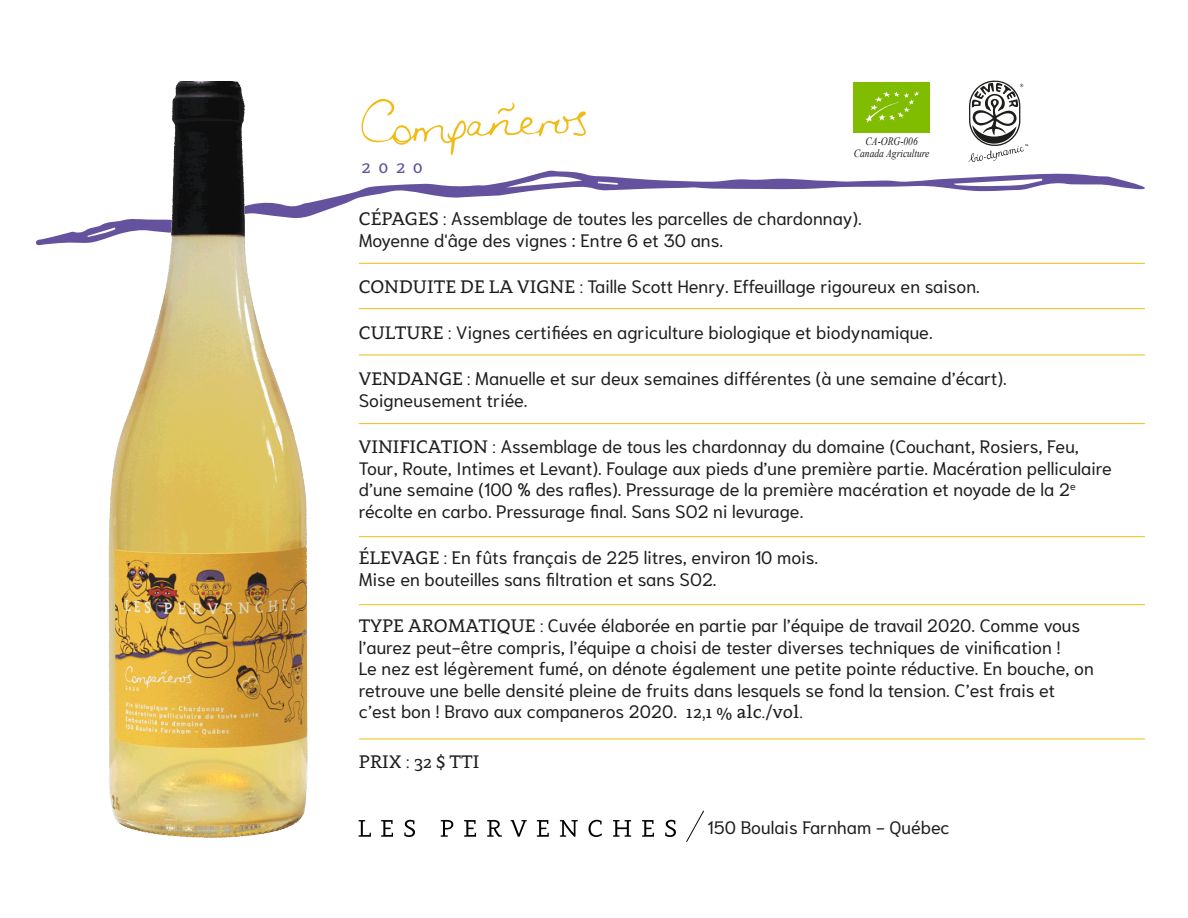
<style>
.page{position:relative;width:1188px;height:918px;background:#fff}
.page>*{position:absolute;margin:0;border:0;box-sizing:border-box;transform-origin:0 0}
.t1{font:19.2px "Clavo";color:#65529e}
.t2{font:18px/21.6px "Niramit";color:#1d1d1b}
.t3{font:18px "Clavo";color:#1d1e1c}
.t4{font:italic 11.25px/11.2px "Times New Roman";color:#1d1d1b;text-align:center;scale:.85 1}
.s1{font-family:"Clavo"}
.s2{font-family:"Clavo";color:#1d1e1c}
</style>
<div class="page">
<svg style="left:35px;top:170px;width:1110px;height:76px"></svg>
<svg style="left:359px;top:820px;width:12px;height:17px"></svg>
<svg style="left:381px;top:820px;width:12px;height:17px"></svg>
<svg style="left:404px;top:820px;width:11px;height:17px"></svg>
<svg style="left:441px;top:820px;width:12px;height:17px"></svg>
<svg style="left:464px;top:820px;width:12px;height:17px"></svg>
<svg style="left:487px;top:820px;width:15px;height:17px"></svg>
<svg style="left:511px;top:820px;width:16px;height:17px"></svg>
<svg style="left:537px;top:820px;width:12px;height:17px"></svg>
<svg style="left:560px;top:820px;width:18px;height:17px"></svg>
<svg style="left:589px;top:820px;width:13px;height:17px"></svg>
<svg style="left:613px;top:820px;width:18px;height:17px"></svg>
<svg style="left:642px;top:820px;width:12px;height:17px"></svg>
<svg style="left:665px;top:820px;width:11px;height:17px"></svg>
<div style="left:853px;top:81px;width:78px;height:53px;background:#80bc00"></div>
<svg style="left:866px;top:91px;width:53px;height:32px"></svg>
<svg style="left:968px;top:80px;width:60px;height:82px"></svg>
<svg style="left:686px;top:810px;width:18px;height:32px"></svg>
<svg style="left:361px;top:98px;width:225px;height:57px"></svg>
<img style="left:81px;top:82px;width:268px;height:755px">
<hr style="left:359px;top:263px;width:786px;height:1px;background:#f1bb16">
<hr style="left:359px;top:308px;width:786px;height:1px;background:#f1bb16">
<hr style="left:359px;top:355px;width:786px;height:1px;background:#f1bb16">
<hr style="left:359px;top:423px;width:786px;height:1px;background:#f1bb16">
<hr style="left:359px;top:604px;width:786px;height:1px;background:#f1bb16">
<hr style="left:359px;top:739px;width:786px;height:1px;background:#f1bb16">
<hr style="left:359px;top:536px;width:786px;height:1px;background:#f1bb16">
<p class="t4" style="left:854px;top:136px;width:91px">CA-ORG-006<br>Canada Agriculture</p>
<p class="t1" style="left:362px;top:153px;width:63px">2020</p>
<p class="t2" style="left:359px;top:208px;width:505px"><span class="s1">CÉPAGES :</span> Assemblage de toutes les parcelles de chardonnay).<br>Moyenne d'âge des vignes : Entre 6 et 30 ans.</p>
<p class="t2" style="left:359px;top:276px;width:622px"><span class="s1">CONDUITE DE LA VIGNE :</span> Taille Scott Henry. Effeuillage rigoureux en saison.</p>
<p class="t2" style="left:359px;top:322px;width:575px"><span class="s1">CULTURE :</span> Vignes certifiées en agriculture biologique et biodynamique.</p>
<p class="t2" style="left:359px;top:368px;width:649px"><span class="s1">VENDANGE :</span> Manuelle et sur deux semaines différentes (à une semaine d’écart).<br>Soigneusement triée.</p>
<p class="t2" style="left:359px;top:436px;width:755px"><span class="s1">VINIFICATION :</span> Assemblage de tous les chardonnay du domaine (Couchant, Rosiers, Feu, Tour, Route, Intimes et Levant). Foulage aux pieds d’une première partie. Macération pelliculaire d’une semaine (100 % des rafles). Pressurage de la première macération et noyade de la 2<sup>e </sup>récolte en carbo. Pressurage final. Sans SO2 ni levurage.</p>
<p class="t2" style="left:359px;top:547px;width:461px"><span class="s1">ÉLEVAGE :</span> En fûts français de 225 litres, environ 10 mois.<br>Mise en bouteilles sans filtration et sans SO2.</p>
<p class="t2" style="left:359px;top:615px;width:736px"><span class="s1">TYPE AROMATIQUE :</span> Cuvée élaborée en partie par l’équipe de travail 2020. Comme vous l’aurez peut-être compris, l’équipe a choisi de tester diverses techniques de vinification !<br>Le nez est légèrement fumé, on dénote également une petite pointe réductive. En bouche, on retrouve une belle densité pleine de fruits dans lesquels se fond la tension. C’est frais et c’est bon ! Bravo aux companeros 2020. <span class="s2">12,1 % alc./vol.</span></p>
<p class="t3" style="left:359px;top:749px;width:122px">PRIX : 32 $ TTI</p>
<p class="t2" style="left:708px;top:817px;width:244px">150 Boulais Farnham - Québec</p>
</div>
